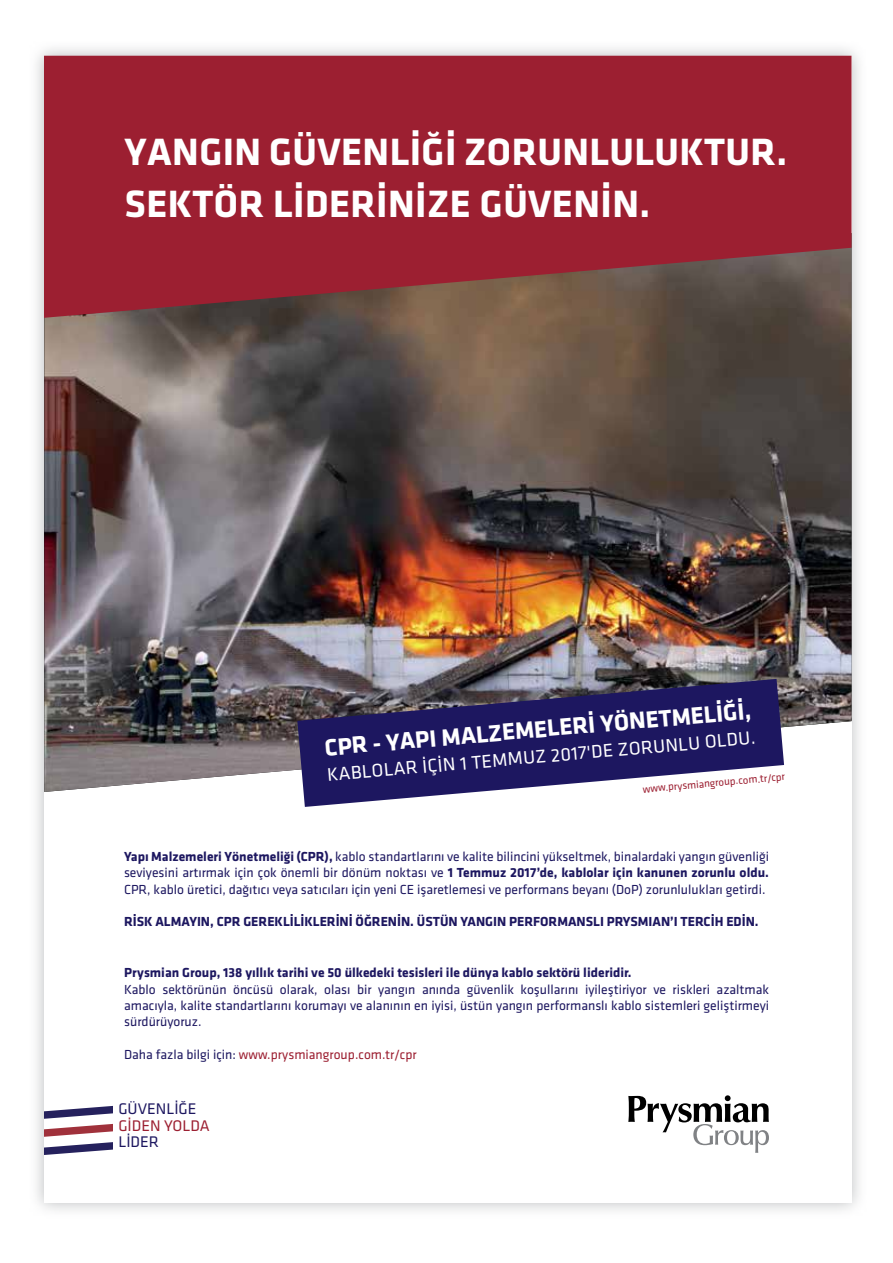
<style>
.page{position:relative;width:893px;height:1263px;background:#fff}
.page>*{position:absolute;margin:0;border:0;box-sizing:border-box;transform-origin:0 0}
.t1{font:700 39.45px/51.9px "Klavika";letter-spacing:.01em;color:#fff}
.t2{font:700 24.45px "Klavika";color:#fff}
.t3{font:19.05px "Klavika";color:#fff}
.t4{font:15.9px "Klavika";color:#1d1760}
.t5{font:15.9px "Klavika";color:#9c1f31}
.t6{font:13.65px/16.4px "Klavika";color:#1d1760;text-align:justify}
.t7{font:700 13.65px "Klavika";color:#1d1760}
.t8{font:13.65px "Klavika";color:#9c1f31}
.t9{font:10.95px "Klavika";color:#9c1f31}
.s1{font-weight:700}
.s2{color:#1d1760}
</style>
<div class="page">
<div style="left:28px;top:40px;width:839px;height:1178px;background:#a7a9ac;opacity:.75"></div>
<div style="left:44px;top:56px;width:807px;height:1146px;background:#fff"></div>
<img style="left:44px;top:318px;width:807px;height:474px">
<svg style="left:44px;top:56px;width:807px;height:262px;background:#942634"></svg>
<svg style="left:297px;top:679px;width:487px;height:128px;fill:#1d1760"></svg>
<svg style="left:628px;top:1095px;width:141px;height:58px"></svg>
<svg style="left:44px;top:1106px;width:69px;height:49px"></svg>
<h1 class="t1" style="left:124px;top:124px;width:664px">YANGIN GÜVENLİĞİ ZORUNLULUKTUR.<br>SEKTÖR LİDERİNİZE GÜVENİN.</h1>
<h2 class="t2" style="left:323px;top:730px;width:429px;rotate:-5deg">CPR - YAPI MALZEMELERİ YÖNETMELİĞİ,</h2>
<h3 class="t3" style="left:326px;top:762px;width:431px;rotate:-5deg">KABLOLAR İÇİN 1 TEMMUZ 2017'DE ZORUNLU OLDU.</h3>
<p class="t9" style="left:642px;top:782px;width:144px;rotate:-5deg">www.prysmiangroup.com.tr/cpr</p>
<p class="t6" style="left:124px;top:848px;width:646px"><span class="s1">Yapı Malzemeleri Yönetmeliği (CPR),</span> kablo standartlarını ve kalite bilincini yükseltmek, binalardaki yangın güvenliği seviyesini artırmak için çok önemli bir dönüm noktası ve <span class="s1">1 Temmuz 2017’de, kablolar için kanunen zorunlu oldu.<br></span>CPR, kablo üretici, dağıtıcı veya satıcıları için yeni CE işaretlemesi ve performans beyanı (DoP) zorunlulukları getirdi.</p>
<p class="t7" style="left:124px;top:912px;width:636px">RİSK ALMAYIN, CPR GEREKLİLİKLERİNİ ÖĞRENİN. ÜSTÜN YANGIN PERFORMANSLI PRYSMIAN’I TERCİH EDİN.</p>
<p class="t7" style="left:124px;top:963px;width:509px">Prysmian Group, 138 yıllık tarihi ve 50 ülkedeki tesisleri ile dünya kablo sektörü lideridir.</p>
<p class="t6" style="left:124px;top:980px;width:646px">Kablo sektörünün öncüsü olarak, olası bir yangın anında güvenlik koşullarını iyileştiriyor ve riskleri azaltmak amacıyla, kalite standartlarını korumayı ve alanının en iyisi, üstün yangın performanslı kablo sistemleri geliştirmeyi sürdürüyoruz.</p>
<p class="t8" style="left:124px;top:1045px;width:294px"><span class="s2">Daha fazla bilgi için:</span> www.prysmiangroup.com.tr/cpr</p>
<p class="t4" style="left:118px;top:1098px;width:79px">GÜVENLİĞE</p>
<p class="t5" style="left:118px;top:1115px;width:93px">GİDEN YOLDA</p>
<p class="t4" style="left:118px;top:1132px;width:42px">LİDER</p>
</div>
